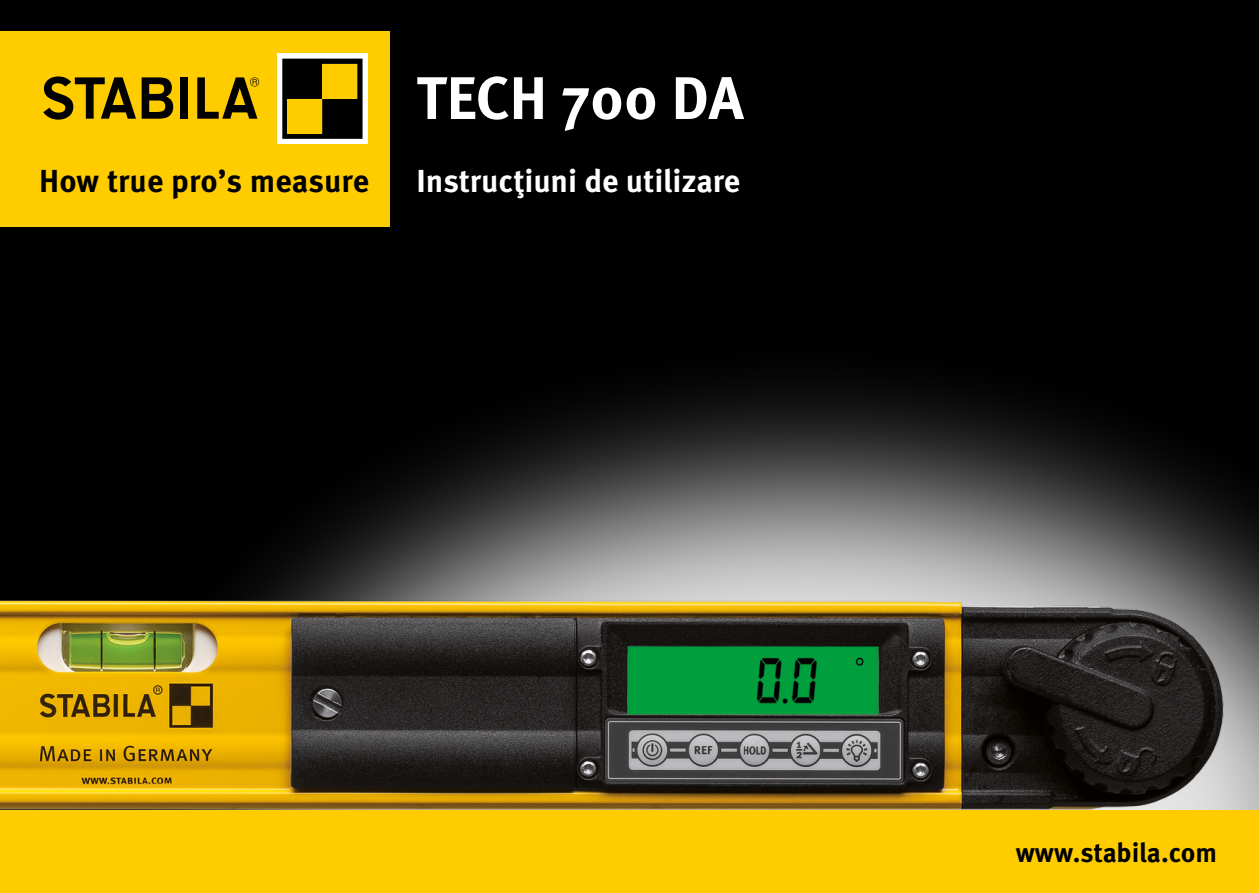
<style>
.page{position:relative;width:1259px;height:893px;background:#000}
.page>*{position:absolute;margin:0;border:0;box-sizing:border-box;transform-origin:0 0}
.t1{font:700 60px "Meta Pro";letter-spacing:-.01em;color:#fff}
.t2{font:700 31.8px "Meta Pro";color:#fff}
.Titelseite{font:700 31.8px "Meta Pro";color:#000}
.t3{font:700 27px "Meta Pro";letter-spacing:-.005em;color:#000}
</style>
<div class="page">
<img style="left:40px;top:73px;width:1219px;height:737px">
<img style="left:0;top:590px;width:1231px;height:220px">
<div style="left:0;top:31px;width:389px;height:195px;background:#fc0"></div>
<svg style="left:142px;top:77px;width:31px;height:42px"></svg>
<div style="left:180px;top:77px;width:7px;height:42px;background:#000"></div>
<svg style="left:43px;top:76px;width:93px;height:44px"></svg>
<svg style="left:197px;top:77px;width:62px;height:42px"></svg>
<div style="left:277px;top:53px;width:91px;height:91px;background:#fff"></div>
<svg style="left:282px;top:59px;width:80px;height:80px;background:#050503"></svg>
<div style="left:322px;top:64px;width:35px;height:35px;background:#fc0"></div>
<div style="left:288px;top:99px;width:34px;height:35px;background:#fc0"></div>
<div style="left:0;top:810px;width:1259px;height:83px;background:#fc0"></div>
<p class="Titelseite" style="left:39px;top:156px;width:331px">How true pro’s measure</p>
<p class="t1" style="left:416px;top:51px;width:329px">TECH 700 DA</p>
<p class="t2" style="left:416px;top:156px;width:325px">Instrucţiuni de utilizare</p>
<p class="t3" style="left:1015px;top:832px;width:203px">www.stabila.com</p>
</div>
